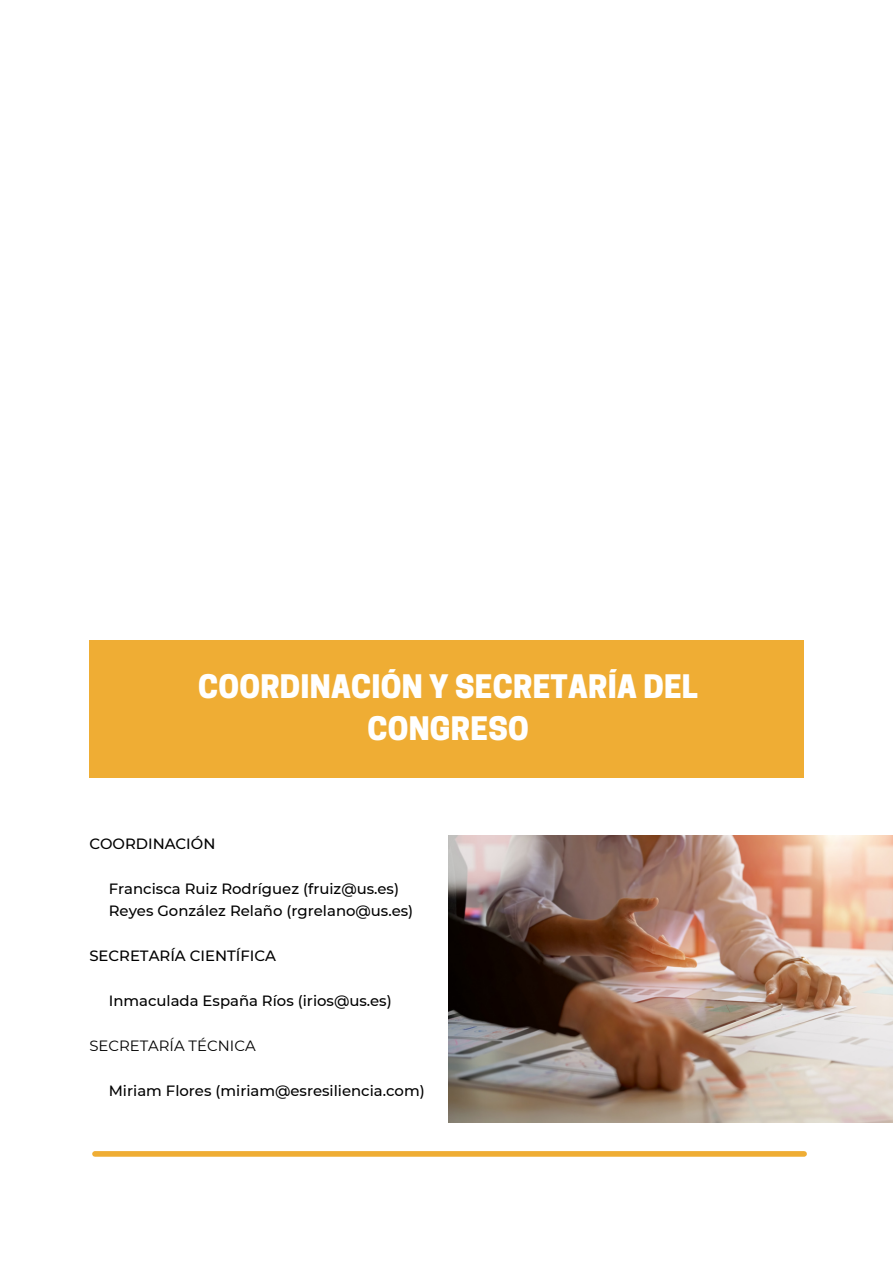
<style>
.page{position:relative;width:893px;height:1264px;background:#fff}
.page>*{position:absolute;margin:0;border:0;box-sizing:border-box;transform-origin:0 0}
.t1{font:800 30.45px/41.7px "Cooper Hewitt";letter-spacing:.01em;color:#fff;text-align:center}
.t2{font:500 14.85px "Montserrat";color:#000}
.t3{font:14.85px "Montserrat";color:#000}
</style>
<div class="page">
<div style="left:89px;top:640px;width:715px;height:137px;background:#efad34"></div>
<img style="left:448px;top:835px;width:444px;height:287px">
<div style="left:95px;top:1151px;width:709px;height:5px;background:#efad34"></div>
<p class="t1" style="left:198px;top:670px;width:501px">COORDINACIÓN Y SECRETARÍA DEL<br>CONGRESO</p>
<p class="t2" style="left:89px;top:834px;width:128px">COORDINACIÓN</p>
<p class="t2" style="left:109px;top:879px;width:292px">Francisca Ruiz Rodríguez (fruiz@us.es)</p>
<p class="t2" style="left:109px;top:901px;width:306px">Reyes González Relaño (rgrelano@us.es)</p>
<p class="t2" style="left:89px;top:946px;width:188px">SECRETARÍA CIENTÍFICA</p>
<p class="t2" style="left:109px;top:991px;width:284px">Inmaculada España Ríos (irios@us.es)</p>
<p class="t3" style="left:89px;top:1036px;width:168px">SECRETARÍA TÉCNICA</p>
<p class="t2" style="left:109px;top:1081px;width:317px">Miriam Flores (miriam@esresiliencia.com)</p>
</div>
